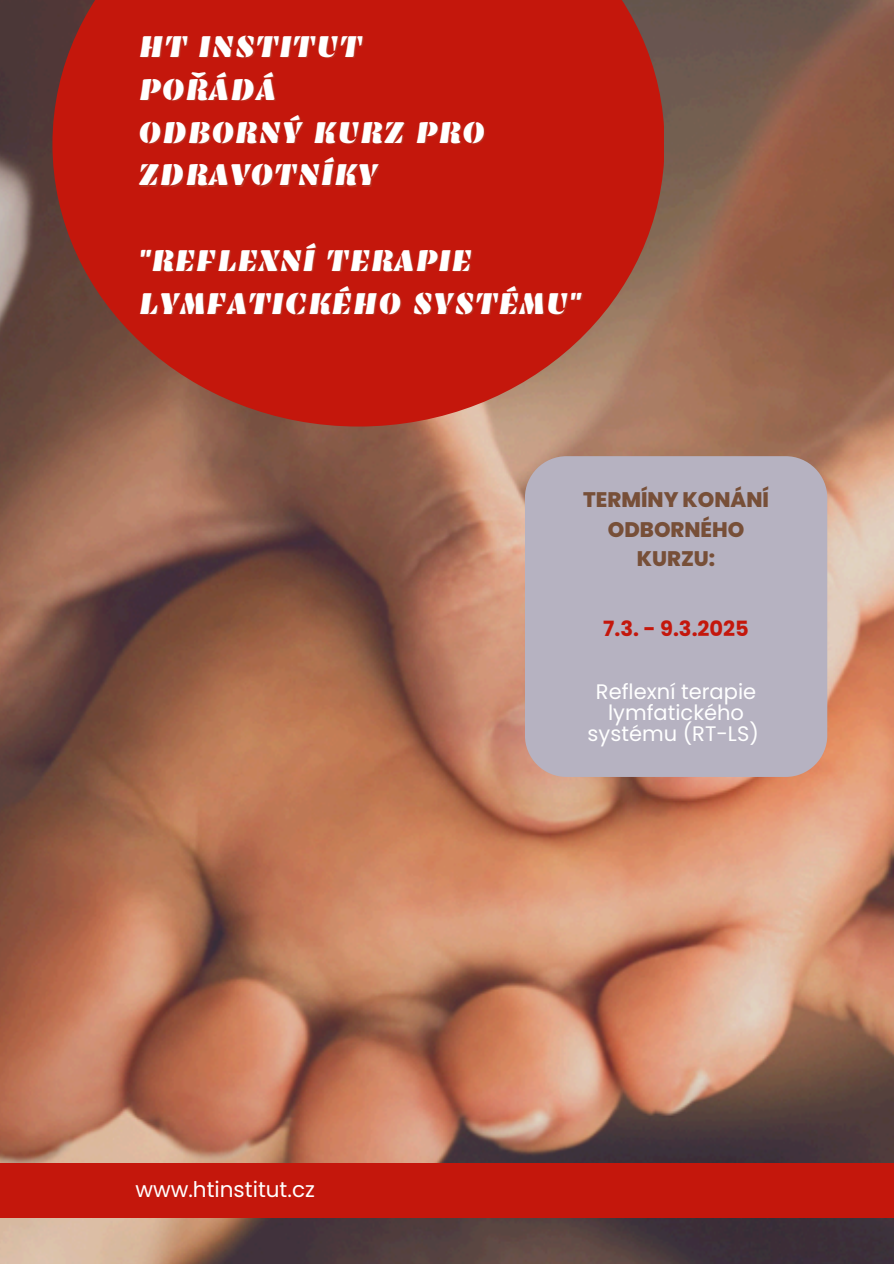
<style>
.page{position:relative;width:894px;height:1264px;background:#fff}
.page>*{position:absolute;margin:0;border:0;box-sizing:border-box;transform-origin:0 0}
.t1{font:31.35px/42.8px "Emblema One";color:#fff}
.t2{font:21.45px "Poppins";color:#fff}
.t3{font:21px/21.3px "Poppins";color:#fff;text-align:center}
.t4{font:800 21px/29.2px "Poppins";color:#774f38;text-align:center}
.t5{font:700 21px "Poppins";color:#c4170c}
</style>
<div class="page">
<img style="left:0;top:0;width:893px;height:1263px">
<svg style="left:52px;top:0;width:611px;height:426px;background:#ba2317"></svg>
<div style="left:0;top:1162px;width:893px;height:55px;background:#c4170c"></div>
<div style="left:524px;top:456px;width:303px;height:321px;background:#b6b2c1"></div>
<h1 class="t1" style="left:138px;top:25px;width:226px">HT INSTITUT</h1>
<h2 class="t1" style="left:138px;top:68px;width:140px">POŘÁDÁ</h2>
<p class="t1" style="left:138px;top:111px;width:348px">ODBORNÝ KURZ PRO<br>ZDRAVOTNÍKY</p>
<p class="t1" style="left:138px;top:239px;width:445px">"REFLEXNÍ TERAPIE<br>LYMFATICKÉHO SYSTÉMU"</p>
<p class="t4" style="left:583px;top:485px;width:187px">TERMÍNY KONÁNÍ<br>ODBORNÉHO<br>KURZU:</p>
<p class="t5" style="left:603px;top:614px;width:147px">7.3. - 9.3.2025</p>
<p class="t2" style="left:135px;top:1174px;width:181px">www.htinstitut.cz</p>
<p class="t3" style="left:587px;top:680px;width:173px">Reflexní terapie lymfatického systému (RT-LS)</p>
</div>
